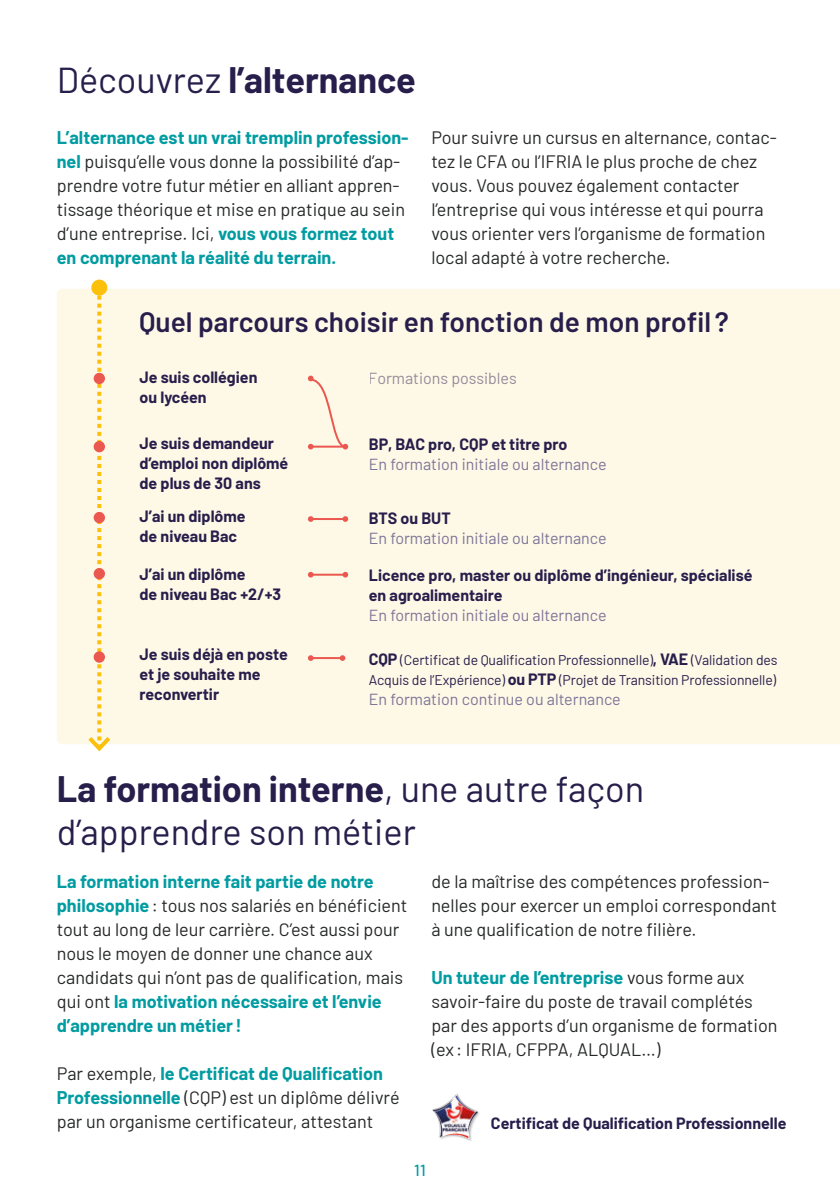
<style>
.page{position:relative;width:840px;height:1191px;background:#fff}
.page>*{position:absolute;margin:0;border:0;box-sizing:border-box;transform-origin:0 0}
.t1{font:36px/43.2px "Barlow";color:#271e4b}
.t2{font:700 36px "Barlow";color:#271e4b}
.t3{font:600 28px "Barlow";color:#271e4b}
.t4{font:18px/24px "Barlow";color:#262827}
.t5{font:700 16px/20px "Barlow";color:#271e4b}
.t6{font:16px "Barlow";color:#7d7597}
.t7{font:16px "Barlow";color:#271e4b}
.t8{font:500 16px "Barlow";color:#009ca1}
.t9{font:14px/20px "Barlow";letter-spacing:-.01em;color:#271e4b}
.s1{font-weight:400}
.s2{font-weight:700;color:#009ca1}
.s3{font-weight:700;font-size:16px}
.s4{font-weight:700}
</style>
<div class="page">
<div style="left:57px;top:289px;width:782px;height:455px;background:#fef8e7"></div>
<div style="left:91px;top:279px;width:16px;height:16px;background:#fac00b;border-radius:50%"></div>
<svg style="left:84px;top:287px;width:30px;height:465px;background:#fdf3d6"></svg>
<div style="left:94px;top:373px;width:11px;height:11px;background:#eb5850;border-radius:50%"></div>
<svg style="left:342px;top:516px;width:6px;height:6px"></svg>
<svg style="left:308px;top:516px;width:5px;height:6px"></svg>
<svg style="left:342px;top:572px;width:6px;height:5px"></svg>
<svg style="left:308px;top:572px;width:5px;height:5px"></svg>
<svg style="left:339px;top:655px;width:6px;height:6px"></svg>
<svg style="left:308px;top:655px;width:5px;height:6px"></svg>
<div style="left:94px;top:441px;width:11px;height:11px;background:#eb5850;border-radius:50%"></div>
<div style="left:94px;top:512px;width:11px;height:11px;background:#eb5850;border-radius:50%"></div>
<div style="left:94px;top:568px;width:11px;height:11px;background:#eb5850;border-radius:50%"></div>
<div style="left:94px;top:651px;width:11px;height:11px;background:#eb5850;border-radius:50%"></div>
<img style="left:432px;top:1093px;width:47px;height:48px">
<svg style="left:308px;top:375px;width:40px;height:74px;background:#fcebdb"></svg>
<hr style="left:310px;top:518px;width:35px;height:2px;background:#eb5850">
<hr style="left:310px;top:573px;width:35px;height:2px;background:#eb5850">
<hr style="left:310px;top:657px;width:32px;height:2px;background:#eb5850">
<hr style="left:310px;top:445px;width:35px;height:2px;background:#eb5850">
<h1 class="t2" style="left:57px;top:53px;width:360px"><span class="s1">Découvrez</span> l’alternance</h1>
<p class="t4" style="left:57px;top:124px;width:353px"><span class="s2">L’alternance est un vrai tremplin profession&shy;nel</span> puisqu’elle vous donne la possibilité d’ap&shy;prendre votre futur métier en alliant appren&shy;tissage théorique et mise en pratique au sein d’une entreprise. Ici, <span class="s2">vous vous formez tout en comprenant la réalité du terrain.</span></p>
<p class="t4" style="left:431px;top:124px;width:347px">Pour suivre un cursus en alternance, contac&shy;tez le CFA ou l’IFRIA le plus proche de chez vous. Vous pouvez également contacter l’entreprise qui vous intéresse et qui pourra vous orienter vers l’organisme de formation local adapté à votre recherche.</p>
<h2 class="t3" style="left:139px;top:301px;width:591px">Quel parcours choisir en fonction de mon profil ?</h2>
<p class="t5" style="left:139px;top:366px;width:119px">Je suis collégien ou lycéen</p>
<p class="t5" style="left:139px;top:432px;width:150px">Je suis demandeur d’emploi non diplômé de plus de 30 ans</p>
<p class="t5" style="left:139px;top:504px;width:107px">J’ai un diplôme de niveau Bac</p>
<p class="t5" style="left:139px;top:563px;width:143px">J’ai un diplôme<br>de niveau Bac +2/+3</p>
<p class="t7" style="left:369px;top:373px;width:149px">Formations possibles</p>
<p class="t5" style="left:368px;top:433px;width:200px">BP, BAC pro, CQP et titre pro</p>
<p class="t6" style="left:368px;top:458px;width:239px">En formation initiale ou alternance</p>
<p class="t5" style="left:369px;top:506px;width:83px">BTS ou BUT</p>
<p class="t6" style="left:369px;top:531px;width:239px">En formation initiale ou alternance</p>
<p class="t5" style="left:369px;top:564px;width:385px">Licence pro, master ou diplôme d’ingénieur, spécialisé en agroalimentaire</p>
<p class="t6" style="left:369px;top:609px;width:239px">En formation initiale ou alternance</p>
<p class="t9" style="left:369px;top:651px;width:410px"><span class="s3">CQP</span> (Certificat de Qualification Professionnelle)<span class="s3">, VAE</span> (Validation des<br>Acquis de l’Expérience) <span class="s3">ou PTP</span> (Projet de Transition Professionnelle)</p>
<p class="t6" style="left:369px;top:692px;width:253px">En formation continue ou alternance</p>
<p class="t5" style="left:139px;top:643px;width:150px">Je suis déjà en poste et je souhaite me reconvertir</p>
<h1 class="t1" style="left:57px;top:770px;width:588px"><span class="s4">La formation interne</span>, une autre façon d’apprendre son métier</h1>
<p class="t4" style="left:57px;top:868px;width:352px"><span class="s2">La formation interne fait partie de notre philosophie</span> : tous nos salariés en bénéficient tout au long de leur carrière. C’est aussi pour nous le moyen de donner une chance aux candidats qui n’ont pas de qualification, mais qui ont <span class="s2">la motivation nécessaire et l’envie d’apprendre un métier !</span></p>
<p class="t4" style="left:57px;top:1060px;width:344px">Par exemple, <span class="s2">le Certificat de Qualification<br>Professionnelle</span> (CQP) est un diplôme délivré par un organisme certificateur, attestant</p>
<p class="t4" style="left:431px;top:868px;width:347px">de la maîtrise des compétences profession&shy;nelles pour exercer un emploi correspondant à une qualification de notre filière.</p>
<p class="t4" style="left:431px;top:964px;width:347px"><span class="s2">Un tuteur de l’entreprise</span> vous forme aux savoir-faire du poste de travail complétés par des apports d’un organisme de formation (ex : IFRIA, CFPPA, ALQUAL…)</p>
<p class="t5" style="left:490px;top:1111px;width:297px">Certificat de Qualification Professionnelle</p>
<p class="t8" style="left:414px;top:1164px;width:13px">11</p>
</div>
